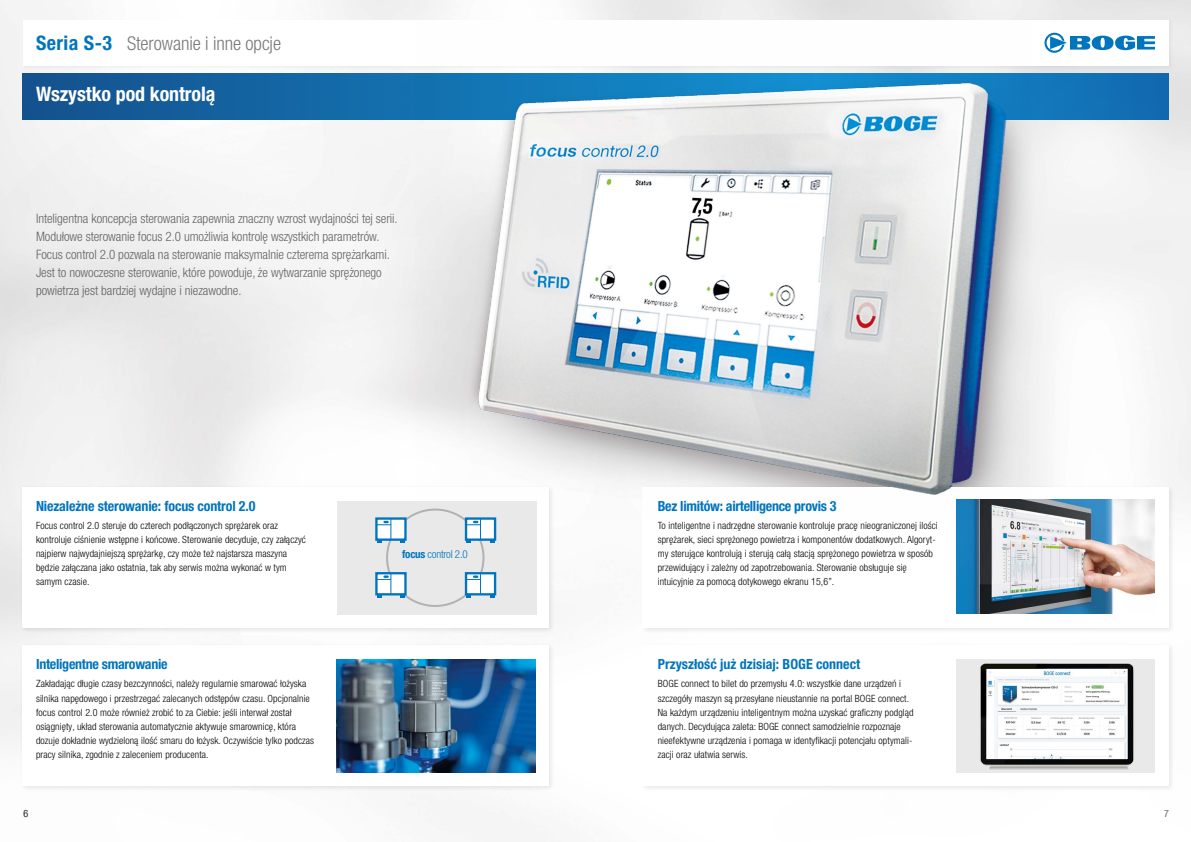
<style>
.page{position:relative;width:1191px;height:842px;background:#fff}
.page>*{position:absolute;margin:0;border:0;box-sizing:border-box;transform-origin:0 0}
.t1{font:700 condensed 20px "Helvetica Neue LT Pro";letter-spacing:-.005em;color:#fff}
.t2{font:300 condensed 19px "Helvetica Neue LT Pro";letter-spacing:-.005em;color:#787978}
.t3{font:700 condensed 14px "Helvetica Neue LT Pro";letter-spacing:-.01em;color:#0075be}
.t4{font:300 condensed 13px/18px "Helvetica Neue LT Pro";letter-spacing:-.005em;color:#636362}
.t5{font:300 condensed 11px "Helvetica Neue LT Pro";letter-spacing:-.02em;color:#0075be}
.t6{font:300 condensed 10px/14px "Helvetica Neue LT Pro";letter-spacing:.01em;color:#000}
.t7{font:300 condensed 10px "Helvetica Neue LT Pro";color:#494948}
.t8{font:300 condensed 10px "Helvetica Neue LT Pro";color:#7e7e7d}
.s1{font-weight:700;font-size:20px;color:#0075be}
.s2{font-weight:700}
</style>
<div class="page">
<img style="left:0;top:0;width:1191px;height:842px">
<div style="left:22px;top:19px;width:1151px;height:51px;background:#000;opacity:.05"></div>
<div style="left:23px;top:20px;width:1145px;height:45px;background:#fff"></div>
<svg style="left:1044px;top:33px;width:111px;height:20px"></svg>
<svg style="left:23px;top:74px;width:1145px;height:45px"></svg>
<div style="left:20px;top:484px;width:535px;height:150px;background:#000;opacity:.1"></div>
<div style="left:23px;top:487px;width:526px;height:140px;background:#fff"></div>
<div style="left:20px;top:642px;width:535px;height:151px;background:#f5f5f5"></div>
<div style="left:23px;top:645px;width:526px;height:141px;background:#fff"></div>
<img style="left:336px;top:659px;width:199px;height:114px">
<div style="left:640px;top:484px;width:535px;height:151px;background:#f8f8f8"></div>
<div style="left:643px;top:487px;width:525px;height:141px;background:#fff"></div>
<img style="left:956px;top:500px;width:199px;height:114px">
<div style="left:640px;top:642px;width:535px;height:151px;background:#000;opacity:.1"></div>
<div style="left:643px;top:645px;width:525px;height:141px;background:#fff"></div>
<div style="left:956px;top:659px;width:199px;height:114px;background:#e9e9e9"></div>
<img style="left:980px;top:663px;width:154px;height:107px">
<img style="left:415px;top:0;width:615px;height:520px">
<div style="left:337px;top:501px;width:200px;height:113px;background:#e9e9e9"></div>
<div style="left:386px;top:508px;width:98px;height:99px;border:2px solid #b1b2b3;border-radius:50%"></div>
<div style="left:375px;top:517px;width:31px;height:24px;background:#fff;border:2px solid #0075be"></div>
<svg style="left:377px;top:519px;width:14px;height:23px"></svg>
<div style="left:465px;top:517px;width:31px;height:24px;background:#fff;border:2px solid #0075be"></div>
<svg style="left:466px;top:519px;width:15px;height:23px"></svg>
<div style="left:375px;top:572px;width:31px;height:23px;background:#fff;border:2px solid #0075be"></div>
<svg style="left:377px;top:573px;width:14px;height:24px"></svg>
<div style="left:465px;top:572px;width:31px;height:23px;background:#fff;border:2px solid #0075be"></div>
<svg style="left:466px;top:573px;width:15px;height:24px"></svg>
<h2 class="t2" style="left:36px;top:33px;width:247px"><span class="s1">Seria S-3</span> Sterowanie i inne opcje</h2>
<h1 class="t1" style="left:36px;top:82px;width:181px">Wszystko pod kontrolą</h1>
<p class="t4" style="left:36px;top:210px;width:363px">Inteligentna koncepcja sterowania zapewnia znaczny wzrost wydajności tej serii.<br>Modułowe sterowanie focus 2.0 umożliwia kontrolę wszystkich parametrów.<br>Focus control 2.0 pozwala na sterowanie maksymalnie czterema sprężarkami.<br>Jest to nowoczesne sterowanie, które powoduje, że wytwarzanie sprężonego powietrza jest bardziej wydajne i niezawodne.</p>
<h3 class="t3" style="left:36px;top:497px;width:221px">Niezależne sterowanie: focus control 2.0</h3>
<p class="t6" style="left:36px;top:518px;width:271px">Focus control 2.0 steruje do czterech podłączonych sprężarek oraz kontroluje ciśnienie wstępne i końcowe. Sterowanie decyduje, czy załączyć najpierw najwydajniejszą sprężarkę, czy może też najstarsza maszyna będzie załączana jako ostatnia, tak aby serwis można wykonać w tym samym czasie.</p>
<h3 class="t3" style="left:36px;top:656px;width:133px">Inteligentne smarowanie</h3>
<p class="t6" style="left:36px;top:677px;width:280px">Zakładając długie czasy bezczynności, należy regularnie smarować łożyska silnika napędowego i przestrzegać zalecanych odstępów czasu. Opcjonalnie focus control 2.0 może również zrobić to za Ciebie: jeśli interwał został osiągnięty, układ sterowania automatycznie aktywuje smarownicę, która dozuje dokładnie wydzieloną ilość smaru do łożysk. Oczywiście tylko podczas pracy silnika, zgodnie z zaleceniem producenta.</p>
<p class="t5" style="left:402px;top:548px;width:67px"><span class="s2">focus</span> control 2.0</p>
<h3 class="t3" style="left:658px;top:497px;width:180px">Bez limitów: airtelligence provis 3</h3>
<p class="t6" style="left:658px;top:518px;width:281px">To inteligentne i nadrzędne sterowanie kontroluje pracę nieograniczonej ilości sprężarek, sieci sprężonego powietrza i komponentów dodatkowych. Algoryt&shy;my sterujące kontrolują i sterują całą stacją sprężonego powietrza w sposób przewidujący i zależny od zapotrzebowania. Sterowanie obsługuje się intuicyjnie za pomocą dotykowego ekranu 15,6”.</p>
<h3 class="t3" style="left:658px;top:656px;width:204px">Przyszłość już dzisiaj: BOGE connect</h3>
<p class="t6" style="left:658px;top:677px;width:257px">BOGE connect to bilet do przemysłu 4.0: wszystkie dane urządzeń i szczegóły maszyn są przesyłane nieustannie na portal BOGE connect.<br>Na każdym urządzeniu inteligentnym można uzyskać graficzny podgląd danych. Decydująca zaleta: BOGE connect samodzielnie rozpoznaje nieefektywne urządzenia i pomaga w identyfikacji potencjału optymali&shy;zacji oraz ułatwia serwis.</p>
<p class="t7" style="left:24px;top:808px;width:6px">6</p>
<p class="t8" style="left:1164px;top:808px;width:6px">7</p>
</div>
